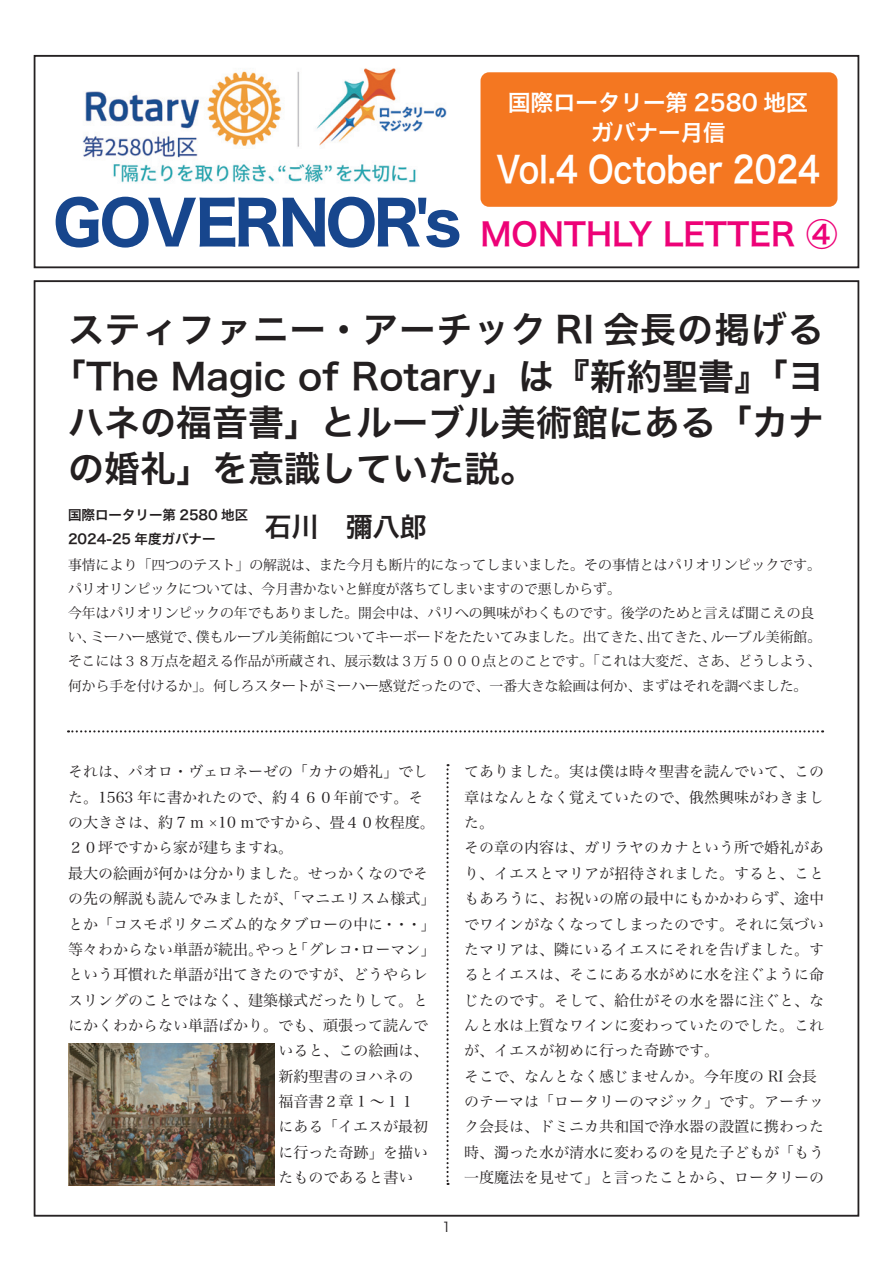
<style>
.page{position:relative;width:893px;height:1263px;background:#fff}
.page>*{position:absolute;margin:0;border:0;box-sizing:border-box;transform-origin:0 0}
.t1{font:60px "Hiragino Sans W7";letter-spacing:-.06em;color:#17468d}
.t2{font:36px "Hiragino Sans W6";color:#231f20}
.t3{font:36px "Hiragino Sans W6";letter-spacing:.025em;color:#231f20}
.t4{font:36px "Hiragino Sans W6";color:#fff;scale:.85 1}
.t5{font:31.5px "Hiragino Sans W6";color:#ed0277}
.t6{font:27px "Hira Kaku Pro W6";color:#231f20}
.t7{font:22.5px/30px "Hiragino Sans W6";color:#fff;text-align:center}
.t8{font:15px/25.3px "Hira Min Pro W3";color:#231f20}
.t9{font:13.8px/24.2px "Koz Min Pr 6 N";color:#231f20}
.t10{font:13.5px "Hira Kaku Pro W6";color:#231f20}
.t11{font:13.5px "Hiragino Sans W3";color:#231f20}
</style>
<div class="page">
<svg style="left:34px;top:55px;width:825px;height:213px"></svg>
<div style="left:35px;top:56px;width:823px;height:211px;border:1px solid #231f20"></div>
<div style="left:480px;top:72px;width:357px;height:135px;background:#f47721;border-radius:9px"></div>
<svg style="left:68px;top:730px;width:755px;height:2px"></svg>
<svg style="left:446px;top:764px;width:3px;height:421px"></svg>
<img style="left:68px;top:1044px;width:206px;height:141px">
<h1 class="t1" style="left:53px;top:176px;width:410px">GOVERNORs'</h1>
<h3 class="t7" style="left:508px;top:87px;width:302px">国際ロータリー第 2580 地区ガバナー月信</h3>
<h2 class="t4" style="left:496px;top:137px;width:382px">Vol.4 October 2024</h2>
<h3 class="t5" style="left:480px;top:206px;width:358px">MONTHLY LETTER 4</h3>
<h2 class="t3" style="left:68px;top:297px;width:757px">スティファニー・アーチック RI 会長の掲げる</h2>
<h2 class="t2" style="left:50px;top:343px;width:775px">「The Magic of Rotary」は『新約聖書』「ヨ</h2>
<h2 class="t2" style="left:68px;top:390px;width:758px">ハネの福音書」とルーブル美術館にある「カナ</h2>
<h2 class="t2" style="left:68px;top:436px;width:470px">の婚礼」を意識していた説。</h2>
<p class="t10" style="left:68px;top:502px;width:182px">国際ロータリー第 2580 地区</p>
<h3 class="t6" style="left:265px;top:502px;width:163px">石川　彌八郎</h3>
<p class="t10" style="left:68px;top:526px;width:149px">2024-25 年度ガバナー</p>
<p class="t9" style="left:68px;top:553px;width:754px">事情により「四つのテスト」の解説は、また今月も断片的になってしまいました。その事情とはパリオリンピックです。</p>
<p class="t9" style="left:68px;top:577px;width:554px">パリオリンピックについては、今月書かないと鮮度が落ちてしまいますので悪しからず。</p>
<p class="t9" style="left:68px;top:601px;width:748px">今年はパリオリンピックの年でもありました。開会中は、パリへの興味がわくものです。後学のためと言えば聞こえの良</p>
<p class="t9" style="left:711px;top:625px;width:112px">ルーブル美術館。</p>
<p class="t9" style="left:196px;top:625px;width:458px">僕もルーブル美術館についてキーボードをたたいてみました。出てきた、</p>
<p class="t9" style="left:90px;top:625px;width:112px">ミーハー感覚で、</p>
<p class="t9" style="left:647px;top:625px;width:71px">出てきた、</p>
<p class="t9" style="left:68px;top:625px;width:755px">い、<br>そこには３８万点を超える作品が所蔵され、展示数は３万５０００点とのことです。「これは大変だ、さあ、どうしよう、何から手を付けるか」。何しろスタートがミーハー感覚だったので、一番大きな絵画は何か、まずはそれを調べました。</p>
<p class="t8" style="left:68px;top:758px;width:362px">それは、パオロ・ヴェロネーゼの「カナの婚礼」でし</p>
<p class="t8" style="left:68px;top:783px;width:357px">た。1563 年に書かれたので、約 4 ６０年前です。そ</p>
<p class="t8" style="left:68px;top:808px;width:368px">の大きさは、約 7 ｍ ×10 ｍですから、畳４０枚程度。</p>
<p class="t8" style="left:68px;top:834px;width:227px">２０坪ですから家が建ちますね。</p>
<p class="t8" style="left:68px;top:859px;width:362px">最大の絵画が何かは分かりました。せっかくなのでそ</p>
<p class="t8" style="left:68px;top:884px;width:369px">の先の解説も読んでみましたが、「マニエリスム様式「</p>
<p class="t8" style="left:407px;top:910px;width:30px">・「</p>
<p class="t8" style="left:361px;top:910px;width:76px;text-indent:-293px">とか「コスモポリタニズム的なタブローの中に・<br>ローマン「</p>
<p class="t8" style="left:394px;top:910px;width:16px">・</p>
<p class="t8" style="left:293px;top:935px;width:61px">「グレコ</p>
<p class="t8" style="left:68px;top:935px;width:197px">等々わからない単語が続出。</p>
<p class="t8" style="left:68px;top:960px;width:362px">という耳慣れた単語が出てきたのですが、どうやらレ</p>
<p class="t8" style="left:68px;top:986px;width:362px">スリングのことではなく、建築様式だったりして。と</p>
<p class="t8" style="left:68px;top:1011px;width:362px">にかくわからない単語ばかり。でも、頑張って読んで</p>
<p class="t8" style="left:279px;top:1037px;width:151px">いると、この絵画は、</p>
<p class="t8" style="left:279px;top:1062px;width:136px">新約聖書のヨハネの</p>
<p class="t8" style="left:279px;top:1087px;width:138px">福音書２章 1 ~１１</p>
<p class="t8" style="left:279px;top:1113px;width:151px">にある「イエスが最初</p>
<p class="t8" style="left:279px;top:1138px;width:151px">に行った奇跡」を描い</p>
<p class="t8" style="left:279px;top:1163px;width:136px">たものであると書い</p>
<p class="t8" style="left:256px;top:935px;width:46px">やっと</p>
<p class="t8" style="left:349px;top:935px;width:16px">・</p>
<p class="t11" style="left:442px;top:1215px;width:10px">1</p>
<p class="t8" style="left:464px;top:758px;width:362px">てありました。実は僕は時々聖書を読んでいて、この章はなんとなく覚えていたので、俄然興味がわきました。<br>その章の内容は、ガリラヤのカナという所で婚礼があり、イエスとマリアが招待されました。すると、こともあろうに、お祝いの席の最中にもかかわらず、途中でワインがなくなってしまったのです。それに気づいたマリアは、隣にいるイエスにそれを告げました。するとイエスは、そこにある水がめに水を注ぐように命じたのです。そして、給仕がその水を器に注ぐと、なんと水は上質なワインに変わっていたのでした。これが、イエスが初めに行った奇跡です。<br>そこで、なんとなく感じませんか。今年度の RI 会長のテーマは「ロータリーのマジック」です。アーチック会長は、ドミニカ共和国で浄水器の設置に携わった時、濁った水が清水に変わるのを見た子どもが「もう一度魔法を見せて」と言ったことから、ロータリーの</p>
</div>
